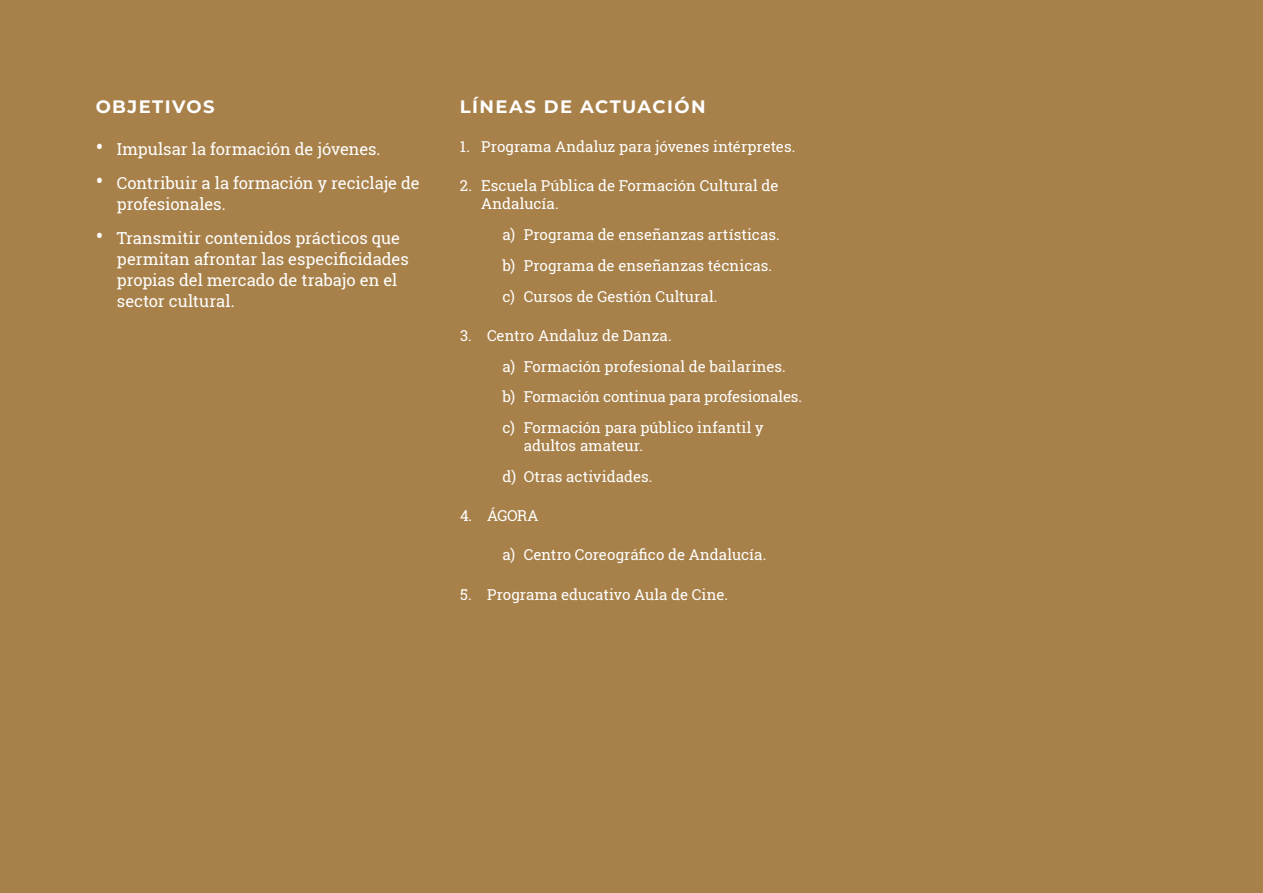
<style>
.page{position:relative;width:1263px;height:893px;background:#a8814a}
.page>*{position:absolute;margin:0;border:0;box-sizing:border-box;transform-origin:0 0}
.t1{font:700 18px "Montserrat";letter-spacing:.08em;color:#fff}
.t2{font:16.5px/21px "Roboto Slab";letter-spacing:-.005em;color:#fff}
.t3{font:15px/30.8px "Roboto Slab";color:#fff}
.s1{font-size:22.5px}
</style>
<div class="page">
<p class="t1" style="left:96px;top:94px;width:120px">OBJETIVOS</p>
<p class="t2" style="left:96px;top:138px;width:286px"><span class="s1">•</span> Impulsar la formación de jóvenes.</p>
<p class="t2" style="left:117px;top:172px;width:304px;text-indent:-21px"><span class="s1">•</span> Contribuir a la formación y reciclaje de profesionales.</p>
<p class="t2" style="left:117px;top:227px;width:293px;text-indent:-21px"><span class="s1">•</span> Transmitir contenidos prácticos que permitan afrontar las especificidades propias del mercado de trabajo en el sector cultural.</p>
<p class="t1" style="left:460px;top:94px;width:247px">LÍNEAS DE ACTUACIÓN</p>
<p class="t3" style="left:460px;top:131px;width:337px">1. Programa Andaluz para jóvenes intérpretes.</p>
<p class="t3" style="left:481px;top:177px;width:299px;line-height:18px;text-indent:-21px">2. Escuela Pública de Formación Cultural de<br>Andalucía.</p>
<p class="t3" style="left:502px;top:219px;width:279px">a) Programa de enseñanzas artísticas. b) Programa de enseñanzas técnicas. c) Cursos de Gestión Cultural.</p>
<p class="t3" style="left:502px;top:320px;width:301px;text-indent:-43px">3. Centro Andaluz de Danza.<br>a) Formación profesional de bailarines. b) Formación continua para profesionales. c) Formación para público infantil y</p>
<p class="t3" style="left:503px;top:430px;width:151px;text-indent:21px">adultos amateur. d) Otras actividades.</p>
<p class="t3" style="left:460px;top:500px;width:80px">4. ÁGORA</p>
<p class="t3" style="left:503px;top:539px;width:265px">a) Centro Coreográfico de Andalucía.</p>
<p class="t3" style="left:460px;top:579px;width:269px">5. Programa educativo Aula de Cine.</p>
</div>
